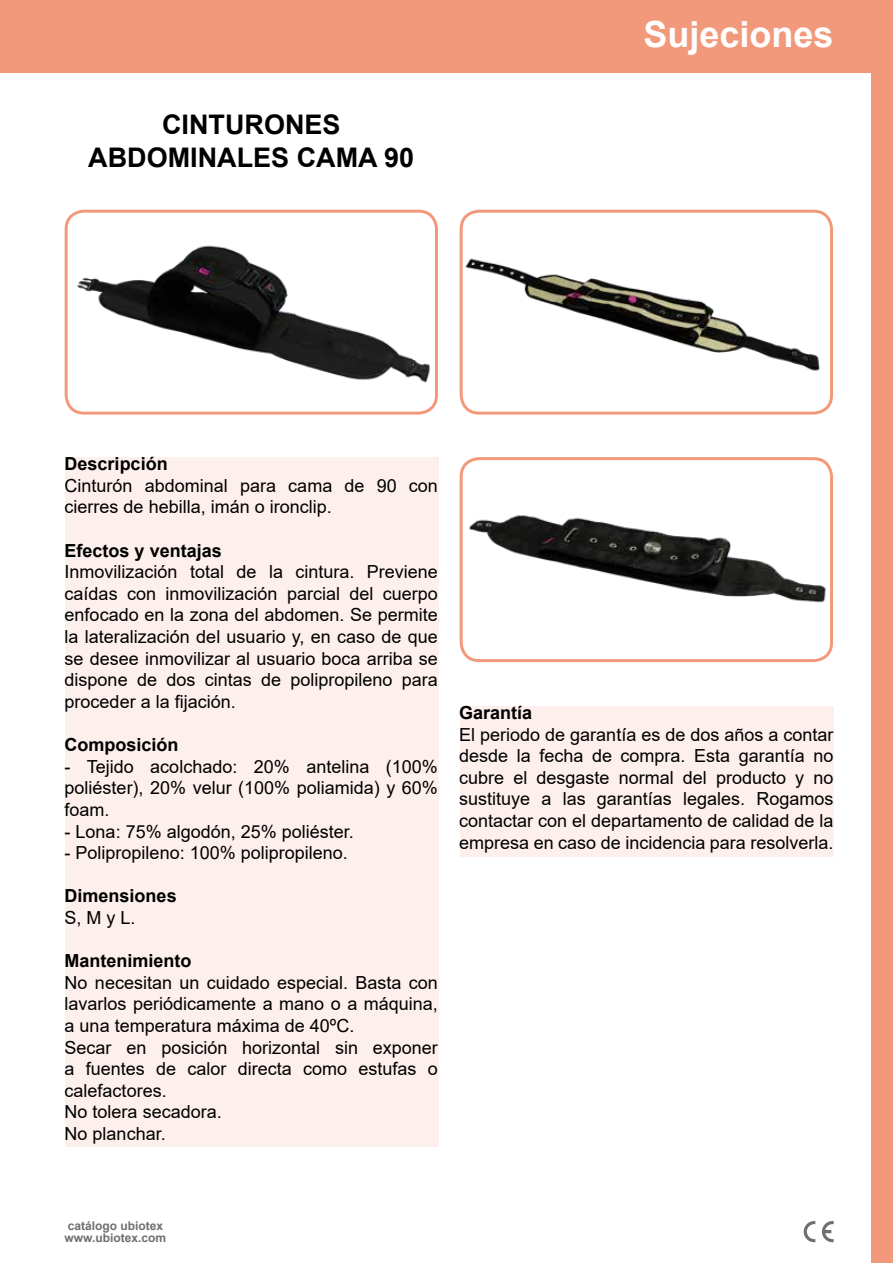
<style>
.page{position:relative;width:893px;height:1263px;background:#fff}
.page>*{position:absolute;margin:0;border:0;box-sizing:border-box;transform-origin:0 0}
.t1{font:700 36px "Arial";color:#fff}
.t2{font:700 27px/32.4px "Arial";color:#000;text-align:center}
.t3{font:18px/21.6px "Arial";color:#000;text-align:justify}
.t4{font:700 18px "Arial";color:#000}
.t5{font:700 12px/12px "Arial";color:#706f6f}
</style>
<div class="page">
<div style="left:65px;top:457px;width:373px;height:690px;background:#fdefeb"></div>
<div style="left:460px;top:706px;width:373px;height:151px;background:#fdefeb"></div>
<div style="left:872px;top:0;width:21px;height:1263px;background:#f3997b"></div>
<div style="left:0;top:0;width:893px;height:72px;background:#f3997b"></div>
<svg style="left:804px;top:1221px;width:11px;height:21px"></svg>
<svg style="left:822px;top:1221px;width:12px;height:21px"></svg>
<div style="left:65px;top:210px;width:373px;height:205px;border:3px solid #f3997b;border-radius:18px"></div>
<div style="left:460px;top:210px;width:373px;height:205px;border:3px solid #f3997b;border-radius:18px"></div>
<div style="left:460px;top:457px;width:373px;height:205px;border:3px solid #f3997b;border-radius:18px"></div>
<img style="left:64px;top:238px;width:374px;height:148px">
<img style="left:460px;top:253px;width:373px;height:124px">
<img style="left:460px;top:510px;width:373px;height:97px">
<h2 class="t2" style="left:88px;top:109px;width:328px">CINTURONES<br>ABDOMINALES CAMA 90</h2>
<h1 class="t1" style="left:643px;top:9px;width:192px">Sujeciones</h1>
<p class="t4" style="left:65px;top:451px;width:105px">Descripción</p>
<p class="t3" style="left:65px;top:475px;width:375px">Cinturón abdominal para cama de 90 con cierres de hebilla, imán o ironclip.</p>
<p class="t4" style="left:65px;top:538px;width:159px">Efectos y ventajas</p>
<p class="t3" style="left:65px;top:561px;width:375px">Inmovilización total de la cintura. Previene caídas con inmovilización parcial del cuerpo enfocado en la zona del abdomen. Se permite la lateralización del usuario y, en caso de que se desee inmovilizar al usuario boca arriba se dispone de dos cintas de polipropileno para proceder a la fijación.</p>
<p class="t4" style="left:65px;top:732px;width:116px">Composición</p>
<p class="t3" style="left:65px;top:755px;width:375px">- Tejido acolchado: 20% antelina (100% poliéster), 20% velur (100% poliamida) y 60% foam.</p>
<p class="t3" style="left:65px;top:820px;width:291px">- Lona: 75% algodón, 25% poliéster.</p>
<p class="t3" style="left:65px;top:842px;width:285px">- Polipropileno: 100% polipropileno.</p>
<p class="t4" style="left:65px;top:883px;width:114px">Dimensiones</p>
<p class="t3" style="left:65px;top:907px;width:73px">S, M y L.</p>
<p class="t4" style="left:65px;top:948px;width:129px">Mantenimiento</p>
<p class="t3" style="left:65px;top:971px;width:375px;text-align:left">No necesitan un cuidado especial. Basta con lavarlos periódicamente a mano o a máquina, a una temperatura máxima de 40ºC.<br>Secar en posición horizontal sin exponer a fuentes de calor directa como estufas o calefactores.<br>No tolera secadora.<br>No planchar.</p>
<p class="t4" style="left:459px;top:700px;width:75px">Garantía</p>
<p class="t3" style="left:459px;top:723px;width:376px">El periodo de garantía es de dos años a contar desde la fecha de compra. Esta garantía no cubre el desgaste normal del producto y no sustituye a las garantías legales. Rogamos contactar con el departamento de calidad de la empresa en caso de incidencia para resolverla.</p>
<p class="t5" style="left:65px;top:1219px;width:103px">catálogo ubiotex www.ubiotex.com</p>
</div>
